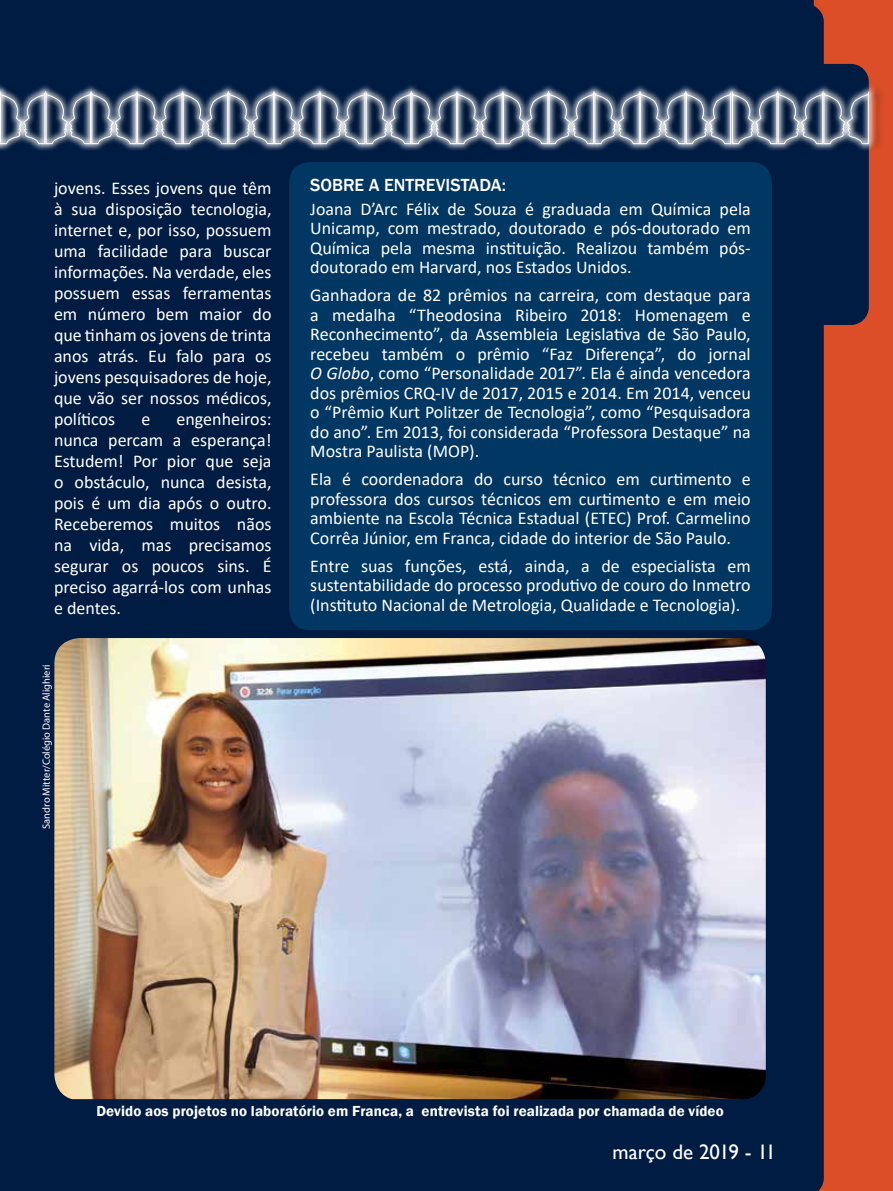
<style>
.page{position:relative;width:893px;height:1191px;background:#001c43}
.page>*{position:absolute;margin:0;border:0;box-sizing:border-box;transform-origin:0 0}
.t1{font:21px "Gill Sans";letter-spacing:-.01em;color:#fff}
.t2{font:18px/21px "Calibri";color:#fff;text-align:justify}
.t3{font:500 18px "Franklin Gothic";color:#fff}
.t4{font:600 15px "Franklin Gothic";letter-spacing:.005em;color:#fff}
.t5{font:10.5px "Myriad Pro";color:#fff}
.s1{font-style:italic}
</style>
<div class="page">
<svg style="left:814px;top:0;width:79px;height:1191px;fill:#dc4e28"></svg>
<svg style="left:0;top:84px;width:876px;height:68px"></svg>
<svg style="left:0;top:43px;width:869px;height:101px"></svg>
<img style="left:54px;top:638px;width:712px;height:461px">
<div style="left:289px;top:162px;width:483px;height:468px;background:#003763;border-radius:21px"></div>
<p class="t2" style="left:54px;top:177px;width:219px">jovens. Esses jovens que têm à sua disposição tecnologia, internet e, por isso, possuem uma facilidade para buscar informações. Na verdade, eles possuem essas ferramentas em número bem maior do que tinham os jovens de trinta anos atrás. Eu falo para os jovens pesquisadores de hoje, que vão ser nossos médicos, políticos</p>
<p class="t2" style="left:54px;top:408px;width:219px;text-indent:123px">engenheiros: nunca percam a esperança!<br>Estudem! Por pior que seja o obstáculo, nunca desista, pois é um dia após o outro.<br>Receberemos muitos nãos na vida, mas precisamos segurar os poucos sins. É preciso agarrá-los com unhas e dentes.</p>
<p class="t2" style="left:141px;top:408px;width:10px">e</p>
<p class="t5" style="left:40px;top:829px;width:166px;rotate:-90deg">Sandro Mitter/Colégio Dante Alighieri</p>
<p class="t3" style="left:310px;top:174px;width:197px">SOBRE A ENTREVISTADA:</p>
<p class="t2" style="left:310px;top:198px;width:442px;line-height:19.5px">Joana D’Arc Félix de Souza é graduada em Química pela Unicamp, com mestrado, doutorado e pós-doutorado em Química pela mesma instituição. Realizou também pós&shy;doutorado em Harvard, nos Estados Unidos.</p>
<p class="t2" style="left:310px;top:285px;width:442px;line-height:19.5px">Ganhadora de 82 prêmios na carreira, com destaque para a medalha “Theodosina Ribeiro 2018: Homenagem e Reconhecimento”, da Assembleia Legislativa de São Paulo, recebeu também o prêmio “Faz Diferença”, do jornal <span class="s1">O Globo</span>, como “Personalidade 2017”. Ela é ainda vencedora dos prêmios CRQ-IV de 2017, 2015 e 2014. Em 2014, venceu o “Prêmio Kurt Politzer de Tecnologia”, como “Pesquisadora do ano”. Em 2013, foi considerada “Professora Destaque” na Mostra Paulista (MOP).</p>
<p class="t2" style="left:310px;top:469px;width:442px;line-height:19.5px">Ela é coordenadora do curso técnico em curtimento e professora dos cursos técnicos em curtimento e em meio ambiente na Escola Técnica Estadual (ETEC) Prof. Carmelino Corrêa Júnior, em Franca, cidade do interior de São Paulo.</p>
<p class="t2" style="left:310px;top:555px;width:442px;line-height:19.5px">Entre suas funções, está, ainda, a de especialista em sustentabilidade do processo produtivo de couro do Inmetro (Instituto Nacional de Metrologia, Qualidade e Tecnologia).</p>
<p class="t4" style="left:96px;top:1101px;width:629px">Devido aos projetos no laboratório em Franca, a entrevista foi realizada por chamada de vídeo</p>
<p class="t1" style="left:613px;top:1139px;width:165px">março de 2019 - 11</p>
</div>
